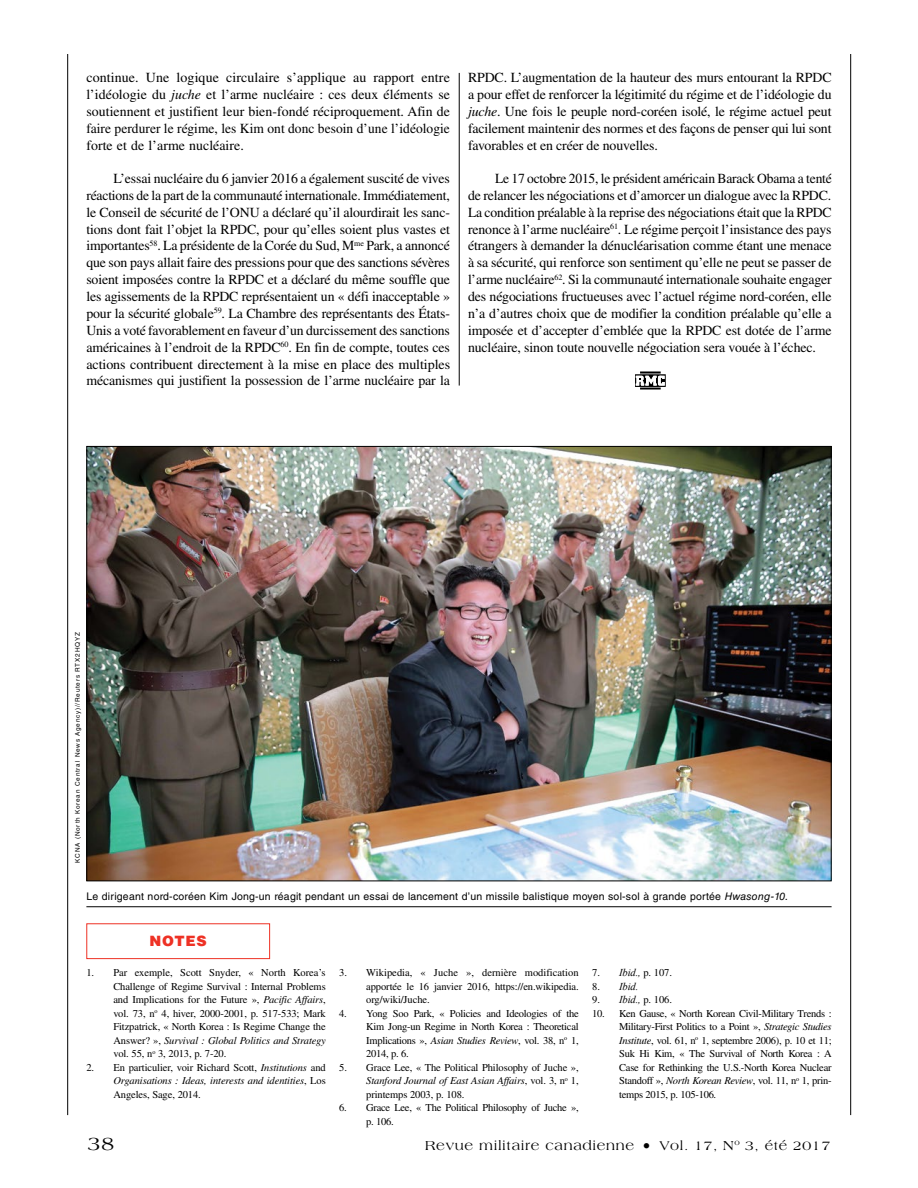
<style>
.page{position:relative;width:918px;height:1188px;background:#fff}
.page>*{position:absolute;margin:0;border:0;box-sizing:border-box;transform-origin:0 0}
.t1{font:19.5px "Americana Std";color:#000}
.t2{font:900 14.25px "Helvetica LT Std";letter-spacing:.05em;color:#ee3124}
.t3{font:13.8px/16.8px "Times LT Std";letter-spacing:-.01em;color:#000;text-align:justify}
.t4{font:13.8px "Americana Std";letter-spacing:.05em;color:#000}
.t5{font:10.5px/13.5px "Times LT Std";letter-spacing:-.01em;color:#000;text-align:justify}
.t6{font:10.5px "Helvetica LT Std";letter-spacing:.02em;color:#000}
.t7{font:italic 10.5px "Times New Roman";color:#000}
.t8{font:6.3px "Helvetica LT Std";letter-spacing:.125em;color:#000}
.s1{font-style:italic}
.s2{font-family:"Times New Roman";font-style:italic}
.s3{font-family:"Times LT Std";font-style:normal}
.s4{font-size:16.5px}
.s5{font-size:13.5px}
</style>
<div class="page">
<hr style="left:850px;top:54px;width:1px;height:1061px;background:#000">
<hr style="left:67px;top:54px;width:1px;height:1061px;background:#000">
<img style="left:88px;top:448px;width:742px;height:431px">
<hr style="left:86px;top:906px;width:746px;height:1px;background:#000">
<div style="left:86px;top:923px;width:184px;height:36px;border:1px solid #ee3124"></div>
<svg style="left:635px;top:372px;width:30px;height:18px"></svg>
<hr style="left:459px;top:73px;width:1px;height:313px;background:#000">
<p class="t3" style="left:86px;top:69px;width:365px">continue. Une logique circulaire s’applique au rapport entre l’idéologie du <span class="s1">juche</span> et l’arme nucléaire : ces deux éléments se soutiennent et justifient leur bien-fondé réciproquement. Afin de faire perdurer le régime, les Kim ont donc besoin d’une l’idéologie forte et de l’arme nucléaire.</p>
<p class="t3" style="left:86px;top:170px;width:365px;text-indent:27px">L’essai nucléaire du 6 janvier 2016 a également suscité de vives réactions de la part de la communauté internationale. Immédiatement, le Conseil de sécurité de l’ONU a déclaré qu’il alourdirait les sanc&shy;tions dont fait l’objet la RPDC, pour qu’elles soient plus vastes et importantes<sup>58</sup>. La présidente de la Corée du Sud, M<sup>me</sup> Park, a annoncé que son pays allait faire des pressions pour que des sanctions sévères soient imposées contre la RPDC et a déclaré du même souffle que les agissements de la RPDC représentaient un « défi inacceptable » pour la sécurité globale<sup>59</sup>. La Chambre des représentants des États-Unis a voté favorablement en faveur d’un durcissement des sanctions américaines à l’endroit de la RPDC<sup>60</sup>. En fin de compte, toutes ces actions contribuent directement à la mise en place des multiples mécanismes qui justifient la possession de l’arme nucléaire par la</p>
<p class="t3" style="left:468px;top:69px;width:365px">RPDC. L’augmentation de la hauteur des murs entourant la RPDC a pour effet de renforcer la légitimité du régime et de l’idéologie du <span class="s1">juche</span>. Une fois le peuple nord-coréen isolé, le régime actuel peut facilement maintenir des normes et des façons de penser qui lui sont favorables et en créer de nouvelles.</p>
<p class="t3" style="left:468px;top:170px;width:365px;text-indent:27px">Le 17 octobre 2015, le président américain Barack Obama a tenté de relancer les négociations et d’amorcer un dialogue avec la RPDC.<br>La condition préalable à la reprise des négociations était que la RPDC renonce à l’arme nucléaire<sup>61</sup>. Le régime perçoit l’insistance des pays étrangers à demander la dénucléarisation comme étant une menace à sa sécurité, qui renforce son sentiment qu’elle ne peut se passer de l’arme nucléaire<sup>62</sup>. Si la communauté internationale souhaite engager des négociations fructueuses avec l’actuel régime nord-coréen, elle n’a d’autres choix que de modifier la condition préalable qu’elle a imposée et d’accepter d’emblée que la RPDC est dotée de l’arme nucléaire, sinon toute nouvelle négociation sera vouée à l’échec.</p>
<p class="t8" style="left:74px;top:863px;width:232px;rotate:-90deg">KCNA (North Korean Central News Agency)//Reuters RTX2HQYZ</p>
<p class="t6" style="left:86px;top:890px;width:703px">Le dirigeant nord-coréen Kim Jong-un réagit pendant un essai de lancement d’un missile balistique moyen sol-sol à grande portée <span class="s1">Hwasong-10.</span></p>
<p class="t2" style="left:149px;top:932px;width:59px">NOTES</p>
<p class="t5" style="left:113px;top:966px;width:214px;text-indent:-27px">1. Par exemple, Scott Snyder, « North Korea’s Challenge of Regime Survival : Internal Problems and Implications for the Future », <span class="s1">Pacific Affairs</span>, vol. 73, n<sup>o</sup> 4, hiver, 2000-2001, p. 517-533; Mark Fitzpatrick, « North Korea : Is Regime Change the Answer? », <span class="s1">Survival : Global Politics and Strategy </span>vol. 55, n<sup>o</sup> 3, 2013, p. 7-20.</p>
<p class="t5" style="left:113px;top:1060px;width:214px;text-indent:-27px">2. En particulier, voir Richard Scott, <span class="s1">Institutions</span> and <span class="s1">Organisations : Ideas, interests and identities</span>, Los Angeles, Sage, 2014.</p>
<p class="t5" style="left:366px;top:966px;width:214px;text-indent:-27px">3. Wikipedia, « Juche », dernière modification apportée le 16 janvier 2016, https://en.wikipedia. org/wiki/Juche.</p>
<p class="t5" style="left:366px;top:1006px;width:214px;text-indent:-27px">4. Yong Soo Park, « Policies and Ideologies of the Kim Jong-un Regime in North Korea : Theoretical Implications », <span class="s1">Asian Studies Review</span>, vol. 38, n<sup>o</sup> 1, 2014, p. 6.</p>
<p class="t5" style="left:366px;top:1060px;width:214px;text-indent:-27px">5. Grace Lee, « The Political Philosophy of Juche », <span class="s1">Stanford Journal of East Asian Affairs</span>, vol. 3, n<sup>o</sup> 1, printemps 2003, p. 108.</p>
<p class="t5" style="left:366px;top:1101px;width:214px;text-indent:-27px">6. Grace Lee, « The Political Philosophy of Juche », p. 106.</p>
<p class="t5" style="left:592px;top:966px;width:81px">7. <span class="s2">Ibid.,</span> p. 107.</p>
<p class="t7" style="left:592px;top:979px;width:48px"><span class="s3">8.</span> Ibid.</p>
<p class="t5" style="left:592px;top:993px;width:81px">9. <span class="s2">Ibid.,</span> p. 106.</p>
<p class="t5" style="left:619px;top:1007px;width:214px;text-indent:-27px">10. Ken Gause, « North Korean Civil-Military Trends :<br>Military-First Politics to a Point », <span class="s1">Strategic Studies Institute</span>, vol. 61, n<sup>o</sup> 1, septembre 2006), p. 10 et 11; Suk Hi Kim, « The Survival of North Korea : A Case for Rethinking the U.S.-North Korea Nuclear Standoff », <span class="s1">North Korean Review</span>, vol. 11, n<sup>o</sup> 1, prin&shy;temps 2015, p. 105-106.</p>
<h1 class="t1" style="left:88px;top:1132px;width:28px">38</h1>
<p class="t4" style="left:425px;top:1137px;width:407px">Revue militaire canadienne <span class="s4">•</span> <span class="s5">Vol. 17,</span> N<sup>o</sup> <span class="s5">3, été 2017</span></p>
</div>
